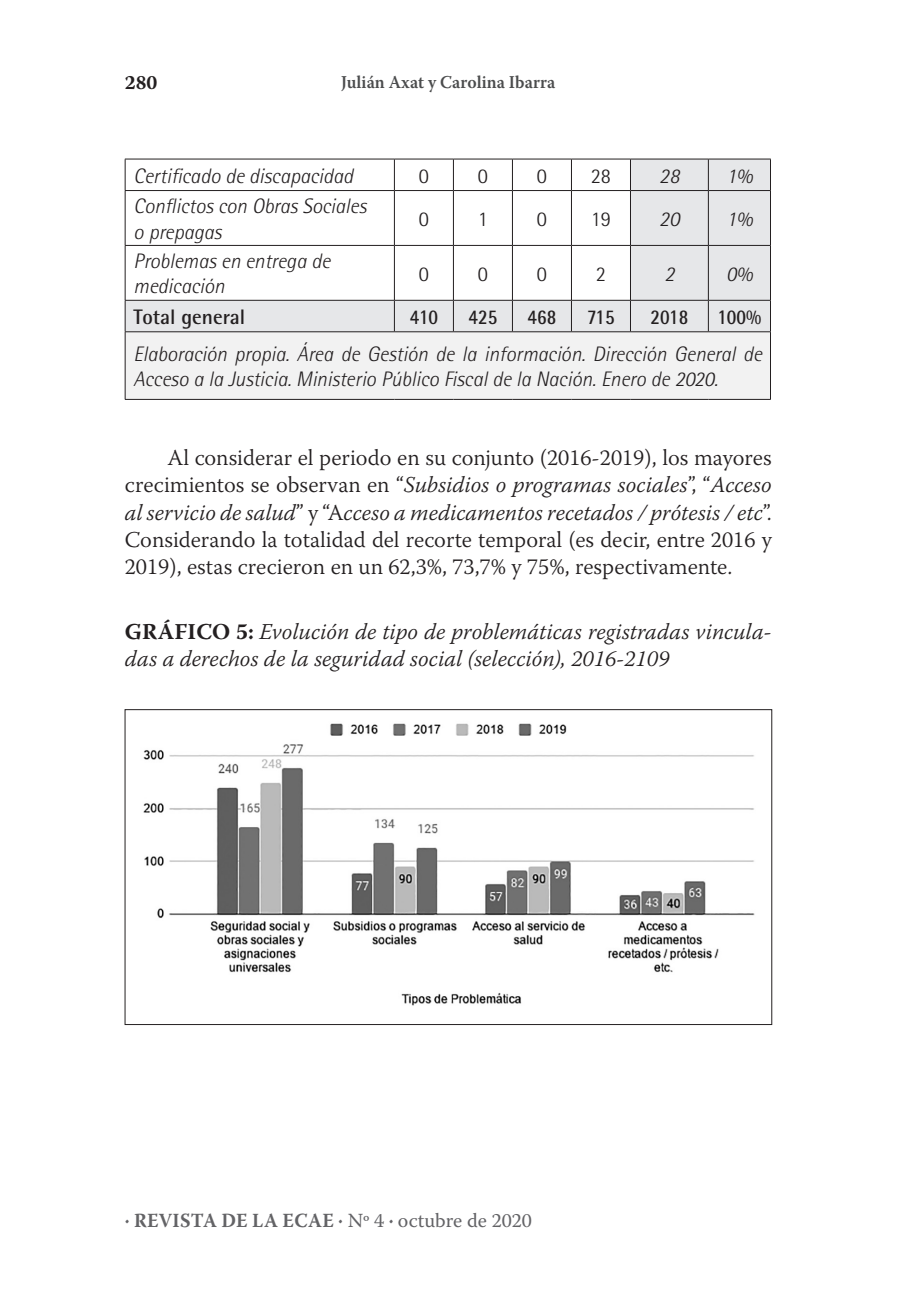
<style>
.page{position:relative;width:908px;height:1304px;background:#fff}
.page>*{position:absolute;margin:0;border:0;box-sizing:border-box;transform-origin:0 0}
.txts{font:300 22.6px/27.2px "Warnock Pro";color:#231f20;text-align:justify}
.txts-ss{font:italic 300 22.6px/27.2px "Warnock Pro";color:#231f20}
.txt-tablas{font:italic 300 21px/25.2px "Rotis Semi Sans";color:#231f20}
.txt-tablas-2{font:700 21px "Rotis Semi Sans";color:#231f20;scale:.85 1}
.txt-tablas-3{font:300 21px "Rotis Semi Sans";color:#231f20}
.txt-tablas-4{font:700 21px "Rotis Semi Sans";color:#231f20}
.t1{font:700 20px "Warnock Pro";letter-spacing:.015em;color:#636366;scale:.95 1}
.t2{font:700 20px "Warnock Pro";color:#231f20}
.encabezado{font:600 18px "Warnock Pro";color:#4b4c4d;scale:.95 1}
.s1{font-style:italic}
.s2{font-weight:700;font-style:normal}
.s3{font-weight:400}
</style>
<div class="page">
<svg style="left:126px;top:160px;width:643px;height:171px"></svg>
<div style="left:125px;top:332px;width:645px;height:67px;background:#f2f2f2"></div>
<hr style="left:125px;top:159px;width:269px;height:1px;background:#231f20">
<hr style="left:125px;top:159px;width:1px;height:31px;background:#231f20">
<hr style="left:394px;top:159px;width:59px;height:1px;background:#231f20">
<hr style="left:394px;top:159px;width:1px;height:31px;background:#231f20">
<hr style="left:453px;top:159px;width:59px;height:1px;background:#231f20">
<hr style="left:453px;top:159px;width:1px;height:31px;background:#231f20">
<hr style="left:512px;top:159px;width:59px;height:1px;background:#231f20">
<hr style="left:512px;top:159px;width:1px;height:31px;background:#231f20">
<hr style="left:571px;top:159px;width:59px;height:1px;background:#231f20">
<hr style="left:571px;top:159px;width:1px;height:31px;background:#231f20">
<hr style="left:630px;top:159px;width:78px;height:1px;background:#231f20">
<hr style="left:630px;top:159px;width:1px;height:31px;background:#231f20">
<hr style="left:708px;top:159px;width:62px;height:1px;background:#231f20">
<hr style="left:707px;top:159px;width:1px;height:31px;background:#231f20">
<hr style="left:769px;top:159px;width:1px;height:31px;background:#231f20">
<hr style="left:125px;top:190px;width:269px;height:1px;background:#231f20">
<hr style="left:125px;top:191px;width:1px;height:54px;background:#231f20">
<hr style="left:394px;top:190px;width:59px;height:1px;background:#231f20">
<hr style="left:394px;top:191px;width:1px;height:54px;background:#231f20">
<hr style="left:453px;top:190px;width:59px;height:1px;background:#231f20">
<hr style="left:453px;top:191px;width:1px;height:54px;background:#231f20">
<hr style="left:512px;top:190px;width:59px;height:1px;background:#231f20">
<hr style="left:512px;top:191px;width:1px;height:54px;background:#231f20">
<hr style="left:571px;top:190px;width:59px;height:1px;background:#231f20">
<hr style="left:571px;top:191px;width:1px;height:54px;background:#231f20">
<hr style="left:630px;top:190px;width:78px;height:1px;background:#231f20">
<hr style="left:630px;top:191px;width:1px;height:54px;background:#231f20">
<hr style="left:708px;top:190px;width:62px;height:1px;background:#231f20">
<hr style="left:707px;top:191px;width:1px;height:54px;background:#231f20">
<hr style="left:769px;top:191px;width:1px;height:54px;background:#231f20">
<hr style="left:125px;top:245px;width:269px;height:1px;background:#231f20">
<hr style="left:125px;top:246px;width:1px;height:54px;background:#231f20">
<hr style="left:394px;top:245px;width:59px;height:1px;background:#231f20">
<hr style="left:394px;top:246px;width:1px;height:54px;background:#231f20">
<hr style="left:453px;top:245px;width:59px;height:1px;background:#231f20">
<hr style="left:453px;top:246px;width:1px;height:54px;background:#231f20">
<hr style="left:512px;top:245px;width:59px;height:1px;background:#231f20">
<hr style="left:512px;top:246px;width:1px;height:54px;background:#231f20">
<hr style="left:571px;top:245px;width:59px;height:1px;background:#231f20">
<hr style="left:571px;top:246px;width:1px;height:54px;background:#231f20">
<hr style="left:630px;top:245px;width:78px;height:1px;background:#231f20">
<hr style="left:630px;top:246px;width:1px;height:54px;background:#231f20">
<hr style="left:708px;top:245px;width:62px;height:1px;background:#231f20">
<hr style="left:707px;top:246px;width:1px;height:54px;background:#231f20">
<hr style="left:769px;top:246px;width:1px;height:54px;background:#231f20">
<hr style="left:125px;top:300px;width:269px;height:1px;background:#231f20">
<hr style="left:125px;top:301px;width:1px;height:30px;background:#231f20">
<hr style="left:394px;top:300px;width:59px;height:1px;background:#231f20">
<hr style="left:394px;top:301px;width:1px;height:30px;background:#231f20">
<hr style="left:453px;top:300px;width:59px;height:1px;background:#231f20">
<hr style="left:453px;top:301px;width:1px;height:30px;background:#231f20">
<hr style="left:512px;top:300px;width:59px;height:1px;background:#231f20">
<hr style="left:512px;top:301px;width:1px;height:30px;background:#231f20">
<hr style="left:571px;top:300px;width:59px;height:1px;background:#231f20">
<hr style="left:571px;top:301px;width:1px;height:30px;background:#231f20">
<hr style="left:630px;top:300px;width:78px;height:1px;background:#231f20">
<hr style="left:630px;top:301px;width:1px;height:30px;background:#231f20">
<hr style="left:708px;top:300px;width:62px;height:1px;background:#231f20">
<hr style="left:707px;top:301px;width:1px;height:30px;background:#231f20">
<hr style="left:769px;top:301px;width:1px;height:30px;background:#231f20">
<hr style="left:125px;top:331px;width:269px;height:1px;background:#231f20">
<hr style="left:125px;top:332px;width:1px;height:67px;background:#231f20">
<hr style="left:394px;top:331px;width:59px;height:1px;background:#231f20">
<hr style="left:453px;top:331px;width:59px;height:1px;background:#231f20">
<hr style="left:512px;top:331px;width:59px;height:1px;background:#231f20">
<hr style="left:571px;top:331px;width:59px;height:1px;background:#231f20">
<hr style="left:630px;top:331px;width:78px;height:1px;background:#231f20">
<hr style="left:708px;top:331px;width:62px;height:1px;background:#231f20">
<hr style="left:769px;top:332px;width:1px;height:67px;background:#231f20">
<hr style="left:125px;top:399px;width:269px;height:1px;background:#231f20">
<hr style="left:394px;top:399px;width:59px;height:1px;background:#231f20">
<hr style="left:453px;top:399px;width:59px;height:1px;background:#231f20">
<hr style="left:512px;top:399px;width:59px;height:1px;background:#231f20">
<hr style="left:571px;top:399px;width:59px;height:1px;background:#231f20">
<hr style="left:630px;top:399px;width:78px;height:1px;background:#231f20">
<hr style="left:708px;top:399px;width:62px;height:1px;background:#231f20">
<img style="left:143px;top:723px;width:612px;height:283px">
<p class="t2" style="left:125px;top:71px;width:34px">280</p>
<p class="encabezado" style="left:341px;top:72px;width:227px">Julián Axat y Carolina Ibarra</p>
<p class="txt-tablas" style="left:134px;top:163px;width:221px">Certificado de discapacidad</p>
<p class="txt-tablas-3" style="left:418px;top:164px;width:12px">0</p>
<p class="txt-tablas-3" style="left:477px;top:164px;width:12px">0</p>
<p class="txt-tablas-3" style="left:536px;top:164px;width:12px">0</p>
<p class="txt-tablas-3" style="left:590px;top:164px;width:22px">28</p>
<p class="txt-tablas" style="left:659px;top:163px;width:22px">28</p>
<p class="txt-tablas" style="left:726px;top:163px;width:27px">1%</p>
<p class="txt-tablas" style="left:134px;top:193px;width:234px">Conflictos con Obras Sociales o prepagas</p>
<p class="txt-tablas-3" style="left:418px;top:207px;width:12px">0</p>
<p class="txt-tablas-3" style="left:477px;top:207px;width:12px">1</p>
<p class="txt-tablas-3" style="left:536px;top:207px;width:12px">0</p>
<p class="txt-tablas-3" style="left:590px;top:207px;width:22px">19</p>
<p class="txt-tablas" style="left:659px;top:206px;width:22px">20</p>
<p class="txt-tablas" style="left:726px;top:206px;width:27px">1%</p>
<p class="txt-tablas" style="left:134px;top:248px;width:198px">Problemas en entrega de medicación</p>
<p class="txt-tablas-3" style="left:418px;top:262px;width:12px">0</p>
<p class="txt-tablas-3" style="left:477px;top:262px;width:12px">0</p>
<p class="txt-tablas-3" style="left:536px;top:262px;width:12px">0</p>
<p class="txt-tablas-3" style="left:595px;top:262px;width:12px">2</p>
<p class="txt-tablas" style="left:664px;top:261px;width:12px">2</p>
<p class="txt-tablas" style="left:726px;top:261px;width:27px">0%</p>
<p class="txt-tablas-4" style="left:134px;top:304px;width:113px">Total general</p>
<p class="txt-tablas-2" style="left:409px;top:304px;width:35px">410</p>
<p class="txt-tablas-2" style="left:468px;top:304px;width:35px">425</p>
<p class="txt-tablas-2" style="left:527px;top:304px;width:35px">468</p>
<p class="txt-tablas-2" style="left:587px;top:304px;width:34px">715</p>
<p class="txt-tablas-2" style="left:650px;top:304px;width:46px">2018</p>
<p class="txt-tablas-2" style="left:717px;top:304px;width:53px">100%</p>
<p class="txt-tablas" style="left:134px;top:341px;width:629px">Elaboración propia. Área de Gestión de la información. Dirección General de<br>Acceso a la Justicia. Ministerio Público Fiscal de la Nación. Enero de 2020.</p>
<p class="txts" style="left:125px;top:444px;width:648px;text-indent:43px">Al considerar el periodo en su conjunto (2016-2019), los mayores crecimientos se observan en “<span class="s1">Subsidios o programas sociales</span>”, “<span class="s1">Acceso al servicio de salud</span>” y “A<span class="s1">cceso a medicamentos recetados / prótesis / etc</span>”.<br>Considerando la totalidad del recorte temporal (es decir, entre 2016 y 2019), estas crecieron en un 62,3%, 73,7% y 75%, respectivamente.</p>
<p class="txts-ss" style="left:125px;top:618px;width:648px"><span class="s2">GRÁFICO 5:</span> Evolución de tipo de problemáticas registradas vincula&shy;das a derechos de la seguridad social (selección), 2016-2109</p>
<p class="t1" style="left:125px;top:1208px;width:430px">. REVISTA DE LA ECAE . <span class="s3">Nº 4</span> . <span class="s3">octubre de 2020</span></p>
</div>
